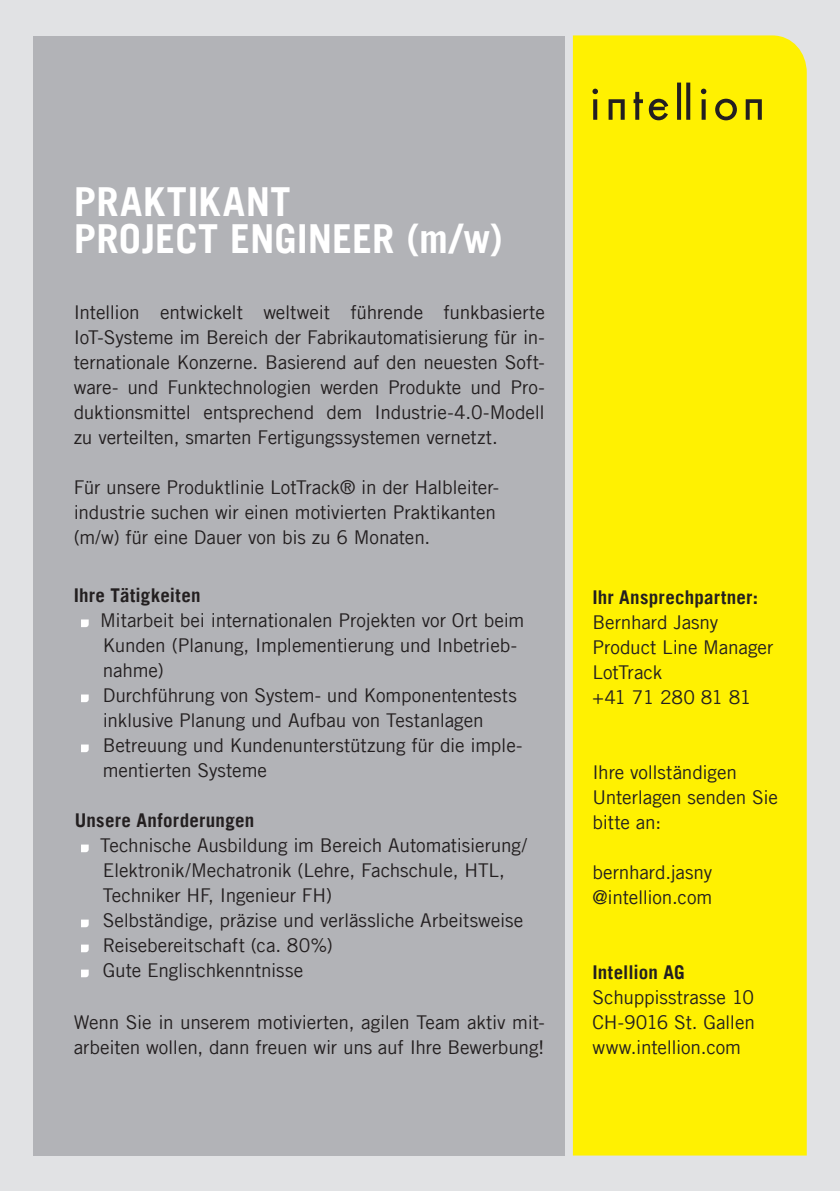
<style>
.page{position:relative;width:840px;height:1191px;background:#fff}
.page>*{position:absolute;margin:0;border:0;box-sizing:border-box;transform-origin:0 0}
.t1{font:700 40px "Trade Gothic LT";letter-spacing:.01em;color:#fff}
.t2{font:19px/25px "Trade Gothic LT";letter-spacing:-.01em;color:#231f20}
.t3{font:700 19px/25px "Trade Gothic LT";letter-spacing:.01em;color:#231f20}
.t4{font:19px "Trade Gothic LT";letter-spacing:-.045em;color:#231f20}
.s1{font-weight:400}
</style>
<div class="page">
<div style="left:0;top:0;width:839px;height:1191px;background:#e1e2e4"></div>
<div style="left:33px;top:36px;width:531px;height:1119px;background:#b2b3b7"></div>
<div style="left:572px;top:35px;width:234px;height:1120px;background:#fff101"></div>
<svg style="left:592px;top:89px;width:5px;height:31px"></svg>
<svg style="left:608px;top:99px;width:16px;height:21px"></svg>
<svg style="left:633px;top:92px;width:9px;height:28px"></svg>
<svg style="left:648px;top:99px;width:20px;height:21px"></svg>
<svg style="left:676px;top:83px;width:14px;height:37px"></svg>
<svg style="left:700px;top:89px;width:6px;height:31px"></svg>
<svg style="left:745px;top:99px;width:16px;height:21px"></svg>
<svg style="left:714px;top:99px;width:22px;height:21px"></svg>
<svg style="left:81px;top:619px;width:8px;height:8px"></svg>
<svg style="left:81px;top:694px;width:8px;height:8px"></svg>
<svg style="left:81px;top:744px;width:8px;height:8px"></svg>
<svg style="left:81px;top:844px;width:8px;height:8px"></svg>
<svg style="left:81px;top:919px;width:8px;height:8px"></svg>
<svg style="left:81px;top:944px;width:8px;height:8px"></svg>
<svg style="left:81px;top:969px;width:8px;height:8px"></svg>
<p class="t1" style="left:74px;top:178px;width:218px">PRAKTIKANT</p>
<p class="t1" style="left:74px;top:214px;width:430px">PROJECT ENGINEER (m/w)</p>
<p class="t2" style="left:74px;top:299px;width:472px;text-align:justify">Intellion entwickelt weltweit führende funkbasierte IoT-Systeme im Bereich der Fabrikautomatisierung für in&shy;ternationale Konzerne. Basierend auf den neuesten Soft&shy;ware- und Funktechnologien werden Produkte und Pro&shy;duktionsmittel entsprechend dem Industrie-4.0-Modell zu verteilten, smarten Fertigungssystemen vernetzt.</p>
<p class="t2" style="left:74px;top:474px;width:427px">Für unsere Produktlinie LotTrack® in der Halbleiter-</p>
<p class="t2" style="left:74px;top:499px;width:423px">industrie suchen wir einen motivierten Praktikanten (m/w) für eine Dauer von bis zu 6 Monaten.</p>
<p class="t3" style="left:74px;top:582px;width:128px">Ihre Tätigkeiten</p>
<p class="t2" style="left:100px;top:607px;width:425px">Mitarbeit bei internationalen Projekten vor Ort beim<br>Kunden (Planung, Implementierung und Inbetrieb&shy;nahme)</p>
<p class="t2" style="left:103px;top:682px;width:415px">Durchführung von System- und Komponententests inklusive Planung und Aufbau von Testanlagen</p>
<p class="t2" style="left:103px;top:732px;width:421px">Betreuung und Kundenunterstützung für die imple&shy;mentierten Systeme</p>
<p class="t3" style="left:75px;top:807px;width:181px">Unsere Anforderungen</p>
<p class="t2" style="left:100px;top:832px;width:428px">Technische Ausbildung im Bereich Automatisierung/<br>Elektronik/Mechatronik (Lehre, Fachschule, HTL,<br>Techniker HF, Ingenieur FH)</p>
<p class="t2" style="left:103px;top:907px;width:422px">Selbständige, präzise und verlässliche Arbeitsweise</p>
<p class="t2" style="left:103px;top:932px;width:231px">Reisebereitschaft (ca. 80%)</p>
<p class="t2" style="left:103px;top:957px;width:202px">Gute Englischkenntnisse</p>
<p class="t2" style="left:74px;top:1009px;width:472px">Wenn Sie in unserem motivierten, agilen Team aktiv mit&shy;arbeiten wollen, dann freuen wir uns auf Ihre Bewerbung!</p>
<p class="t3" style="left:592px;top:584px;width:167px">Ihr Ansprechpartner:<br><span class="s1">Bernhard Jasny</span></p>
<p class="t2" style="left:592px;top:634px;width:182px">Product Line Manager</p>
<p class="t2" style="left:592px;top:659px;width:71px">LotTrack</p>
<p class="t4" style="left:592px;top:685px;width:160px">+41 71 280 81 81</p>
<p class="t2" style="left:592px;top:759px;width:146px">Ihre vollständigen</p>
<p class="t2" style="left:592px;top:784px;width:187px">Unterlagen senden Sie bitte an:</p>
<p class="t2" style="left:592px;top:859px;width:121px">bernhard.jasny</p>
<p class="t2" style="left:592px;top:884px;width:121px">@intellion.com</p>
<p class="t3" style="left:592px;top:959px;width:94px">Intellion AG</p>
<p class="t2" style="left:592px;top:984px;width:163px">Schuppisstrasse 10</p>
<p class="t2" style="left:592px;top:1009px;width:164px">CH-9016 St. Gallen</p>
<p class="t2" style="left:592px;top:1034px;width:150px">www.intellion.com</p>
</div>
